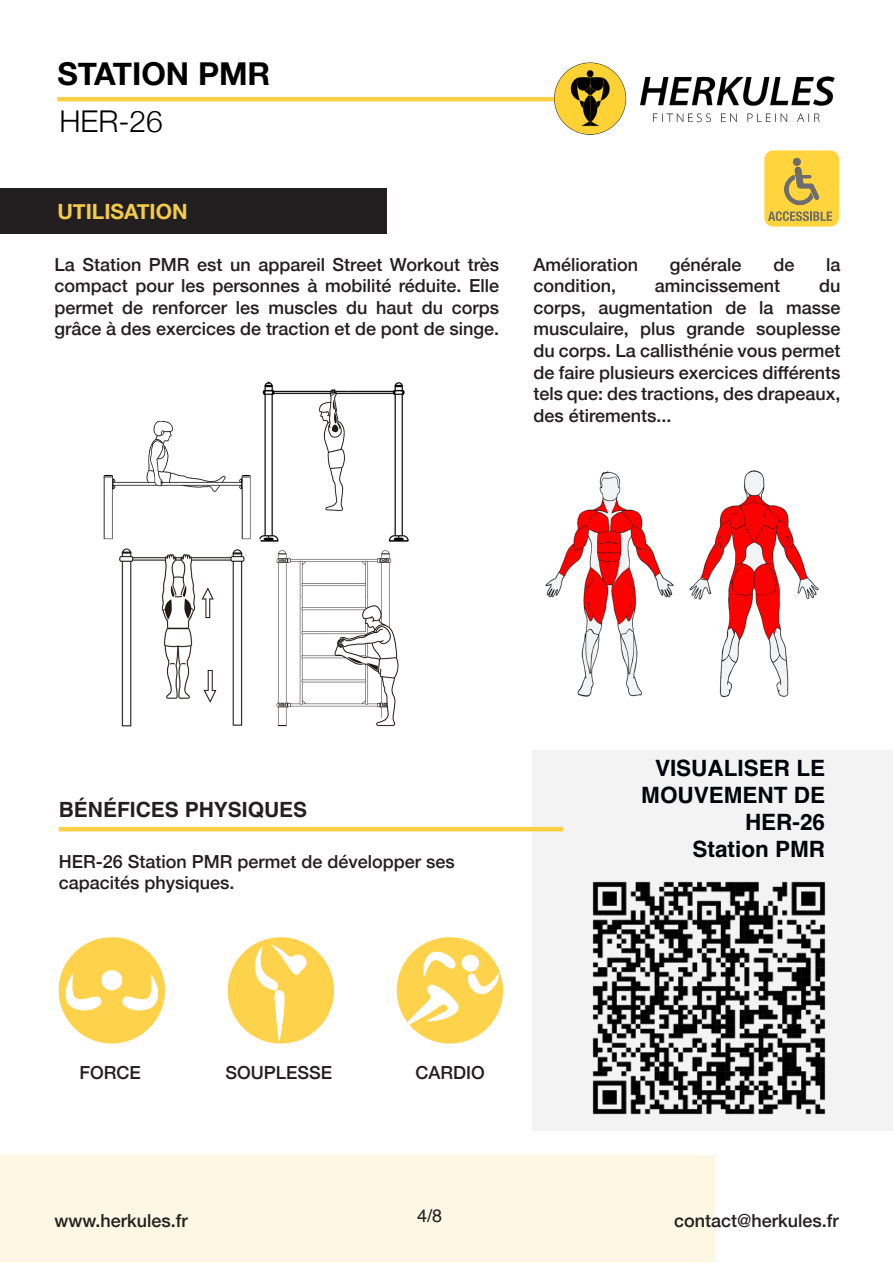
<style>
.page{position:relative;width:893px;height:1263px;background:#fff}
.page>*{position:absolute;margin:0;border:0;box-sizing:border-box;transform-origin:0 0}
.t1{font:700 31.5px "Helvetica Neue";color:#000001}
.t2{font:300 30px "Helvetica Neue";color:#000001}
.t3{font:700 22.5px/27px "Helvetica";color:#010205;text-align:right}
.t4{font:700 21px "Helvetica";color:#231f20}
.t5{font:700 21px "Helvetica Neue";color:#f4cb49}
.t6{font:500 18px/21.6px "Helvetica Neue";color:#231f20;text-align:justify}
.t7{font:18px "Helvetica";color:#231f20}
</style>
<div class="page">
<div style="left:0;top:1156px;width:715px;height:106px;background:#fef7e3"></div>
<div style="left:0;top:188px;width:387px;height:45px;background:#231f20"></div>
<div style="left:532px;top:750px;width:361px;height:381px;background:#f3f3f3"></div>
<hr style="left:57px;top:97px;width:505px;height:4px;background:#fcd044">
<img style="left:549px;top:62px;width:286px;height:73px">
<img style="left:545px;top:470px;width:274px;height:228px">
<hr style="left:59px;top:827px;width:504px;height:4px;background:#fcd044">
<div style="left:59px;top:937px;width:106px;height:106px;background:#fed24a;border-radius:50%"></div>
<div style="left:228px;top:937px;width:106px;height:106px;background:#fed24a;border-radius:50%"></div>
<div style="left:397px;top:937px;width:106px;height:106px;background:#fed24a;border-radius:50%"></div>
<svg style="left:65px;top:974px;width:37px;height:37px"></svg>
<div style="left:101px;top:970px;width:21px;height:20px;background:#fff;border-radius:50%"></div>
<svg style="left:121px;top:974px;width:38px;height:37px"></svg>
<svg style="left:400px;top:984px;width:59px;height:45px"></svg>
<svg style="left:423px;top:951px;width:33px;height:26px"></svg>
<svg style="left:467px;top:972px;width:33px;height:23px"></svg>
<div style="left:462px;top:955px;width:17px;height:16px;background:#fff;border-radius:50%"></div>
<svg style="left:252px;top:944px;width:56px;height:99px"></svg>
<img style="left:103px;top:381px;width:306px;height:346px">
<img style="left:592px;top:881px;width:234px;height:234px">
<div style="left:764px;top:150px;width:75px;height:77px;background:#ffd43c;border-radius:9px"></div>
<svg style="left:784px;top:158px;width:35px;height:47px"></svg>
<svg style="left:768px;top:211px;width:64px;height:10px"></svg>
<p class="t1" style="left:57px;top:49px;width:214px">STATION PMR</p>
<p class="t2" style="left:59px;top:98px;width:105px">HER-26</p>
<p class="t5" style="left:57px;top:195px;width:132px">UTILISATION</p>
<p class="t6" style="left:54px;top:252px;width:446px">La Station PMR est un appareil Street Workout très compact pour les personnes à mobilité réduite. Elle permet de renforcer les muscles du haut du corps grâce à des exercices de traction et de pont de singe.</p>
<p class="t6" style="left:533px;top:252px;width:106px">Amélioration</p>
<p class="t6" style="left:670px;top:252px;width:73px">générale</p>
<p class="t6" style="left:773px;top:252px;width:23px">de</p>
<p class="t6" style="left:826px;top:252px;width:16px">la</p>
<p class="t6" style="left:533px;top:273px;width:84px">condition,</p>
<p class="t6" style="left:655px;top:273px;width:127px">amincissement</p>
<p class="t6" style="left:533px;top:273px;width:309px;text-indent:286px">du corps, augmentation de la masse musculaire, plus grande souplesse du corps. La callisthénie vous permet de faire plusieurs exercices différents tels que: des tractions, des drapeaux, des étirements...</p>
<p class="t4" style="left:59px;top:797px;width:250px">BÉNÉFICES PHYSIQUES</p>
<p class="t6" style="left:59px;top:849px;width:398px">HER-26 Station PMR permet de développer ses capacités physiques.</p>
<p class="t6" style="left:79px;top:1061px;width:63px">FORCE</p>
<p class="t6" style="left:225px;top:1061px;width:108px">SOUPLESSE</p>
<p class="t6" style="left:416px;top:1061px;width:71px">CARDIO</p>
<p class="t3" style="left:641px;top:757px;width:185px">VISUALISER LE<br>MOUVEMENT DE</p>
<p class="t3" style="left:745px;top:811px;width:82px">HER-26</p>
<p class="t3" style="left:693px;top:838px;width:134px">Station PMR</p>
<p class="t6" style="left:54px;top:1208px;width:135px">www.herkules.fr</p>
<p class="t7" style="left:417px;top:1202px;width:27px">4/8</p>
<p class="t6" style="left:674px;top:1208px;width:166px">contact@herkules.fr</p>
</div>
